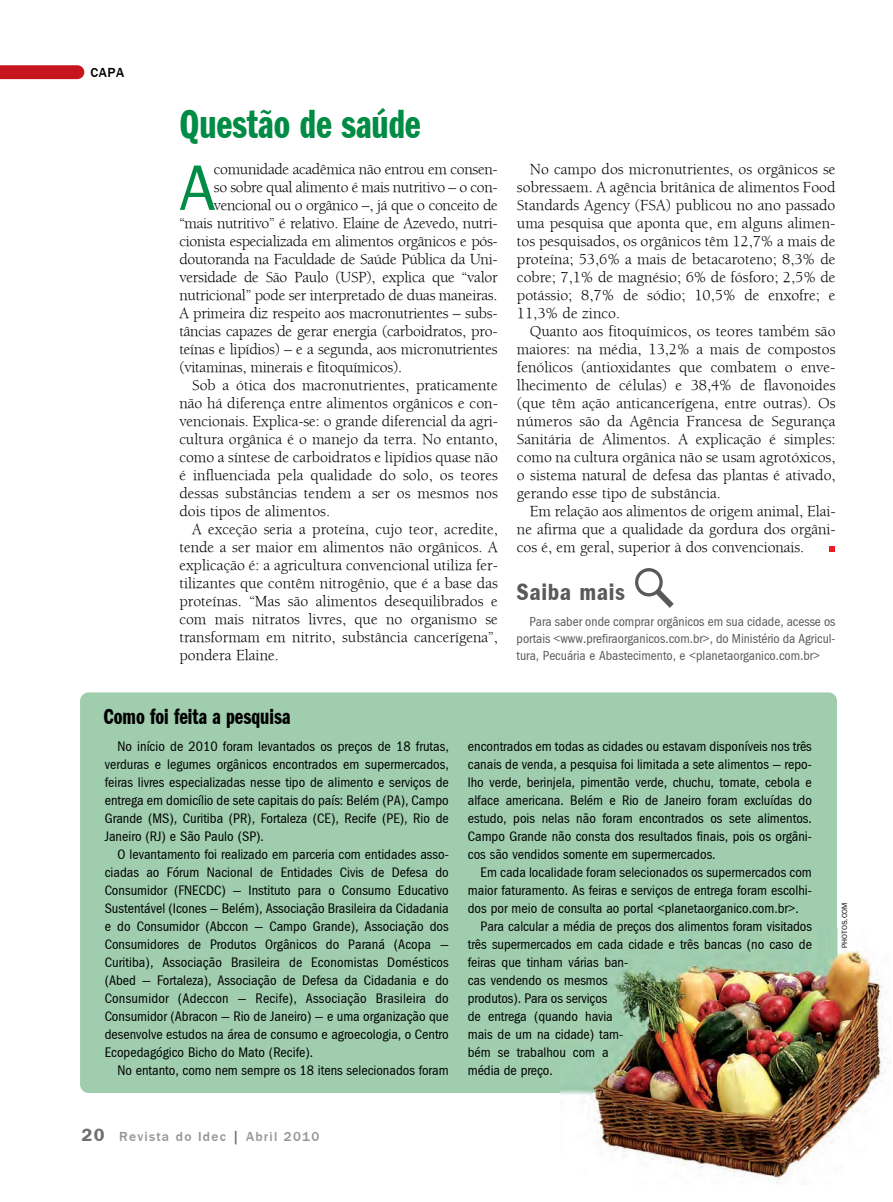
<style>
.page{position:relative;width:893px;height:1202px;background:#fff}
.page>*{position:absolute;margin:0;border:0;box-sizing:border-box;transform-origin:0 0}
.t1{font:64.65px "Franklin Gothic";color:#008c44}
.t2{font:42px "Franklin Gothic Demi Cmpr";letter-spacing:-.005em;color:#008c44}
.t3{font:24px "Franklin Gothic Demi Cnd";letter-spacing:.025em;color:#58595b}
.t4{font:22.5px "Franklin Gothic Demi Cmpr";color:#000}
.t5{font:15.75px/18px "Berkeley";color:#000;text-align:justify}
.t6{font:15.75px "Berkeley";letter-spacing:-.02em;color:#000}
.t7{font:14.25px/18px "Franklin Gothic Book Cnd";color:#000;text-align:justify}
.t8{font:13.5px/17.2px "Franklin Gothic Book Cnd";color:#58595b;text-align:justify}
.t9{font:500 13.5px "Franklin Gothic";letter-spacing:.09em;color:#939598}
.t10{font:500 13.5px "Franklin Gothic";color:#000}
.t11{font:7.5px "Franklin Gothic";color:#000}
.s1{font-family:"Franklin Gothic Demi";font-weight:400;font-size:18px;color:#6d6f71}
.s2{color:#6d6f71}
.s3{color:#95979a}
</style>
<div class="page">
<div style="left:80px;top:692px;width:757px;height:401px;background:#9fcdae;border-radius:9px"></div>
<img style="left:561px;top:928px;width:325px;height:255px">
<svg style="left:0;top:65px;width:84px;height:14px"></svg>
<svg style="left:654px;top:588px;width:20px;height:20px"></svg>
<svg style="left:635px;top:568px;width:28px;height:28px"></svg>
<div style="left:638px;top:571px;width:21px;height:22px;background:#fff;border-radius:50%"></div>
<svg style="left:829px;top:546px;width:6px;height:6px"></svg>
<p class="t10" style="left:91px;top:65px;width:35px">CAPA</p>
<h2 class="t2" style="left:180px;top:101px;width:243px">Questão de saúde</h2>
<h1 class="t1" style="left:179px;top:151px;width:38px">A</h1>
<p class="t6" style="left:214px;top:161px;width:285px">comunidade acadêmica não entrou em consen-</p>
<p class="t6" style="left:214px;top:179px;width:285px">so sobre qual alimento é mais nutritivo – o con-</p>
<p class="t6" style="left:214px;top:197px;width:285px">vencional ou o orgânico –, já que o conceito de</p>
<p class="t6" style="left:179px;top:215px;width:320px">“mais nutritivo” é relativo. Elaine de Azevedo, nutri-</p>
<p class="t6" style="left:179px;top:233px;width:320px">cionista especializada em alimentos orgânicos e pós-</p>
<p class="t6" style="left:179px;top:251px;width:320px">doutoranda na Faculdade de Saúde Pública da Uni-</p>
<p class="t5" style="left:179px;top:268px;width:320px">versidade de São Paulo (USP), explica que “valor</p>
<p class="t5" style="left:179px;top:286px;width:320px">nutricional” pode ser interpretado de duas maneiras.</p>
<p class="t5" style="left:179px;top:304px;width:320px">A primeira diz respeito aos macronutrientes – subs-</p>
<p class="t5" style="left:179px;top:322px;width:320px">tâncias capazes de gerar energia (carboidratos, pro-</p>
<p class="t5" style="left:179px;top:340px;width:320px">teínas e lipídios) – e a segunda, aos micronutrientes</p>
<p class="t5" style="left:179px;top:358px;width:224px">(vitaminas, minerais e fitoquímicos).</p>
<p class="t5" style="left:192px;top:376px;width:307px">Sob a ótica dos macronutrientes, praticamente</p>
<p class="t5" style="left:179px;top:394px;width:320px">não há diferença entre alimentos orgânicos e con-</p>
<p class="t5" style="left:179px;top:412px;width:320px">vencionais. Explica-se: o grande diferencial da agri-</p>
<p class="t5" style="left:179px;top:430px;width:320px">cultura orgânica é o manejo da terra. No entanto,</p>
<p class="t5" style="left:179px;top:448px;width:320px">como a síntese de carboidratos e lipídios quase não</p>
<p class="t5" style="left:179px;top:466px;width:320px">é influenciada pela qualidade do solo, os teores</p>
<p class="t5" style="left:179px;top:484px;width:320px">dessas substâncias tendem a ser os mesmos nos</p>
<p class="t5" style="left:179px;top:502px;width:152px">dois tipos de alimentos.</p>
<p class="t5" style="left:192px;top:520px;width:307px">A exceção seria a proteína, cujo teor, acredite,</p>
<p class="t5" style="left:179px;top:538px;width:320px">tende a ser maior em alimentos não orgânicos. A</p>
<p class="t5" style="left:179px;top:556px;width:320px">explicação é: a agricultura convencional utiliza fer-</p>
<p class="t5" style="left:179px;top:574px;width:320px">tilizantes que contêm nitrogênio, que é a base das</p>
<p class="t5" style="left:179px;top:592px;width:320px">proteínas. “Mas são alimentos desequilibrados e</p>
<p class="t5" style="left:179px;top:610px;width:320px">com mais nitratos livres, que no organismo se</p>
<p class="t5" style="left:179px;top:628px;width:320px">transformam em nitrito, substância cancerígena”,</p>
<p class="t5" style="left:179px;top:646px;width:101px">pondera Elaine.</p>
<p class="t5" style="left:517px;top:160px;width:320px;text-indent:13px">No campo dos micronutrientes, os orgânicos se sobressaem. A agência britânica de alimentos Food Standards Agency (FSA) publicou no ano passado uma pesquisa que aponta que, em alguns alimen&shy;tos pesquisados, os orgânicos têm 12,7% a mais de proteína; 53,6% a mais de betacaroteno; 8,3% de cobre; 7,1% de magnésio; 6% de fósforo; 2,5% de potássio; 8,7% de sódio; 10,5% de enxofre; e 11,3% de zinco.</p>
<p class="t5" style="left:517px;top:322px;width:320px;text-indent:13px">Quanto aos fitoquímicos, os teores também são maiores: na média, 13,2% a mais de compostos fenólicos (antioxidantes que combatem o enve&shy;lhecimento de células) e 38,4% de flavonoides (que têm ação anticancerígena, entre outras). Os números são da Agência Francesa de Segurança Sanitária de Alimentos. A explicação é simples: como na cultura orgânica não se usam agrotóxicos, o sistema natural de defesa das plantas é ativado, gerando esse tipo de substância.</p>
<p class="t5" style="left:517px;top:502px;width:320px;text-indent:13px">Em relação aos alimentos de origem animal, Elai&shy;ne afirma que a qualidade da gordura dos orgâni&shy;cos é, em geral, superior à dos convencionais.</p>
<h3 class="t3" style="left:517px;top:578px;width:110px">Saiba mais</h3>
<p class="t8" style="left:517px;top:613px;width:320px;text-indent:13px">Para saber onde comprar orgânicos em sua cidade, acesse os portais &lt;www.prefiraorganicos.com.br&gt;, do Ministério da Agricul&shy;tura, Pecuária e Abastecimento, e &lt;planetaorganico.com.br&gt;</p>
<h3 class="t4" style="left:103px;top:703px;width:188px">Como foi feita a pesquisa</h3>
<p class="t7" style="left:105px;top:737px;width:346px;text-indent:13px">No início de 2010 foram levantados os preços de 18 frutas, verduras e legumes orgânicos encontrados em supermercados, feiras livres especializadas nesse tipo de alimento e serviços de entrega em domicílio de sete capitais do país: Belém (PA), Campo Grande (MS), Curitiba (PR), Fortaleza (CE), Recife (PE), Rio de Janeiro (RJ) e São Paulo (SP).</p>
<p class="t7" style="left:105px;top:845px;width:346px;text-indent:13px">O levantamento foi realizado em parceria com entidades asso&shy;ciadas ao Fórum Nacional de Entidades Civis de Defesa do Consumidor (FNECDC) — Instituto para o Consumo Educativo Sustentável (Icones — Belém), Associação Brasileira da Cidadania e do Consumidor (Abccon — Campo Grande), Associação dos Consumidores de Produtos Orgânicos do Paraná (Acopa — Curitiba), Associação Brasileira de Economistas Domésticos (Abed — Fortaleza), Associação de Defesa da Cidadania e do Consumidor (Adeccon — Recife), Associação Brasileira do Consumidor (Abracon — Rio de Janeiro) — e uma organização que desenvolve estudos na área de consumo e agroecologia, o Centro Ecopedagógico Bicho do Mato (Recife).</p>
<p class="t7" style="left:117px;top:1061px;width:333px">No entanto, como nem sempre os 18 itens selecionados foram</p>
<p class="t7" style="left:468px;top:737px;width:346px">encontrados em todas as cidades ou estavam disponíveis nos três canais de venda, a pesquisa foi limitada a sete alimentos — repo&shy;lho verde, berinjela, pimentão verde, chuchu, tomate, cebola e alface americana. Belém e Rio de Janeiro foram excluídas do estudo, pois nelas não foram encontrados os sete alimentos.<br>Campo Grande não consta dos resultados finais, pois os orgâni&shy;cos são vendidos somente em supermercados.</p>
<p class="t7" style="left:481px;top:863px;width:333px">Em cada localidade foram selecionados os supermercados com</p>
<p class="t7" style="left:468px;top:881px;width:346px">maior faturamento. As feiras e serviços de entrega foram escolhi-</p>
<p class="t7" style="left:468px;top:899px;width:333px">dos por meio de consulta ao portal &lt;planetaorganico.com.br&gt;.</p>
<p class="t7" style="left:481px;top:917px;width:333px">Para calcular a média de preços dos alimentos foram visitados</p>
<p class="t7" style="left:468px;top:935px;width:346px">três supermercados em cada cidade e três bancas (no caso de</p>
<p class="t7" style="left:468px;top:953px;width:162px">feiras que tinham várias ban-</p>
<p class="t7" style="left:468px;top:971px;width:141px">cas vendendo os mesmos</p>
<p class="t7" style="left:468px;top:989px;width:141px">produtos). Para os serviços</p>
<p class="t7" style="left:468px;top:1007px;width:147px">de entrega (quando havia</p>
<p class="t7" style="left:468px;top:1025px;width:157px">mais de um na cidade) tam-</p>
<p class="t7" style="left:468px;top:1043px;width:142px">bém se trabalhou com a</p>
<p class="t7" style="left:468px;top:1061px;width:87px">média de preço.</p>
<p class="t9" style="left:82px;top:1129px;width:239px"><span class="s1">20</span> Revista do Idec <span class="s2">|</span> <span class="s3">Abril</span> 2010</p>
<p class="t11" style="left:840px;top:948px;width:47px;rotate:-90deg">PHOTOS.COM</p>
</div>
